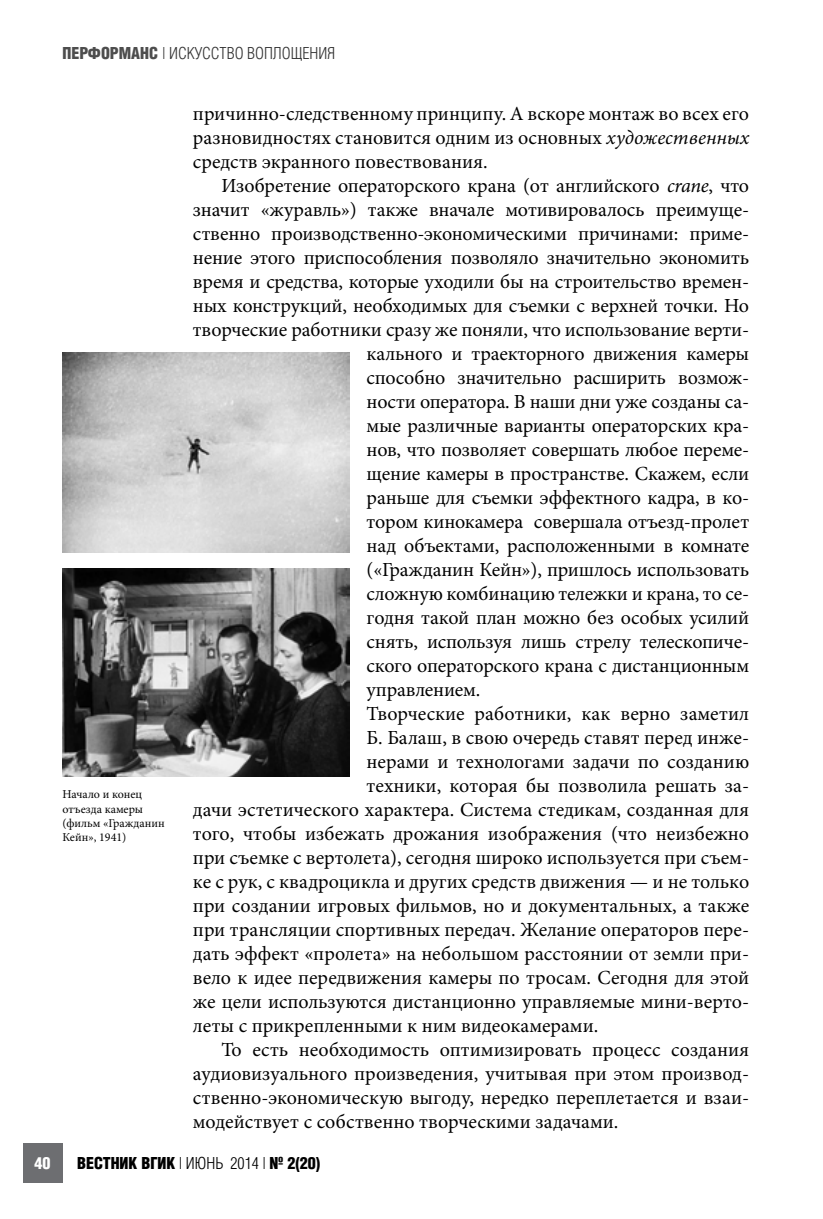
<style>
.page{position:relative;width:823px;height:1219px;background:#fff}
.page>*{position:absolute;margin:0;border:0;box-sizing:border-box;transform-origin:0 0}
.t1{font:20px/24px "Minion Pro";letter-spacing:-.005em;color:#000;text-align:justify}
.t2{font:16px "AG Letterica Cond L";color:#333}
.t3{font:700 16px "AG Letterica Cond L";color:#000}
.t4{font:700 16px "AG Letterica Cond L";color:#fff}
.t5{font:12px/14.4px "Minion Pro";color:#000}
.s1{font-weight:700;color:#4d4d4d}
.s2{font-style:italic}
.s3{font-weight:400}
</style>
<div class="page">
<div style="left:23px;top:1143px;width:39px;height:40px;background:#6d6e71"></div>
<img style="left:62px;top:353px;width:287px;height:199px">
<img style="left:62px;top:568px;width:287px;height:208px">
<p class="t2" style="left:62px;top:44px;width:274px"><span class="s1">ПЕРФОРМАНС</span> | ИСКУССТВО ВОПЛОЩЕНИЯ</p>
<p class="t4" style="left:34px;top:1153px;width:17px">40</p>
<p class="t5" style="left:62px;top:787px;width:104px">Начало и конец отъезда камеры (фильм «Гражданин<br>Кейн», 1941)</p>
<p class="t1" style="left:193px;top:102px;width:557px">причинно-следственному принципу. А вскоре монтаж во всех его разновидностях становится одним из основных <span class="s2">художественных </span>средств экранного повествования.</p>
<p class="t1" style="left:221px;top:174px;width:529px">Изобретение операторского крана (от английского <span class="s2">crane</span>, что</p>
<p class="t1" style="left:193px;top:198px;width:557px">значит «журавль») также вначале мотивировалось преимуще-</p>
<p class="t1" style="left:193px;top:222px;width:557px">ственно производственно-экономическими причинами: приме-</p>
<p class="t1" style="left:193px;top:246px;width:557px">нение этого приспособления позволяло значительно экономить</p>
<p class="t1" style="left:193px;top:270px;width:557px">время и средства, которые уходили бы на строительство времен-</p>
<p class="t1" style="left:193px;top:294px;width:557px">ных конструкций, необходимых для съемки с верхней точки. Но</p>
<p class="t1" style="left:193px;top:318px;width:557px">творческие работники сразу же поняли, что использование верти-</p>
<p class="t1" style="left:366px;top:342px;width:384px">кального и траекторного движения камеры</p>
<p class="t1" style="left:366px;top:366px;width:384px">способно значительно расширить возмож-</p>
<p class="t1" style="left:366px;top:390px;width:384px">ности оператора. В наши дни уже созданы са-</p>
<p class="t1" style="left:366px;top:414px;width:384px">мые различные варианты операторских кра-</p>
<p class="t1" style="left:366px;top:438px;width:384px">нов, что позволяет совершать любое переме-</p>
<p class="t1" style="left:366px;top:462px;width:384px">щение камеры в пространстве. Скажем, если</p>
<p class="t1" style="left:366px;top:486px;width:384px">раньше для съемки эффектного кадра, в ко-</p>
<p class="t1" style="left:366px;top:510px;width:384px">тором кинокамера совершала отъезд-пролет</p>
<p class="t1" style="left:366px;top:534px;width:384px">над объектами, расположенными в комнате</p>
<p class="t1" style="left:366px;top:558px;width:384px">(«Гражданин Кейн»), пришлось использовать</p>
<p class="t1" style="left:366px;top:582px;width:384px">сложную комбинацию тележки и крана, то се-</p>
<p class="t1" style="left:366px;top:606px;width:384px">годня такой план можно без особых усилий</p>
<p class="t1" style="left:366px;top:630px;width:384px">снять, используя лишь стрелу телескопиче-</p>
<p class="t1" style="left:366px;top:654px;width:384px">ского операторского крана с дистанционным</p>
<p class="t1" style="left:366px;top:678px;width:115px">управлением.</p>
<p class="t1" style="left:366px;top:702px;width:384px">Творческие работники, как верно заметил</p>
<p class="t1" style="left:366px;top:726px;width:384px">Б. Балаш, в свою очередь ставят перед инже-</p>
<p class="t1" style="left:366px;top:750px;width:384px">нерами и технологами задачи по созданию</p>
<p class="t1" style="left:366px;top:774px;width:384px">техники, которая бы позволила решать за-</p>
<p class="t1" style="left:193px;top:798px;width:557px">дачи эстетического характера. Система стедикам, созданная для</p>
<p class="t1" style="left:193px;top:822px;width:557px">того, чтобы избежать дрожания изображения (что неизбежно</p>
<p class="t1" style="left:193px;top:846px;width:557px">при съемке с вертолета), сегодня широко используется при съем-</p>
<p class="t1" style="left:193px;top:870px;width:557px">ке с рук, с квадроцикла и других средств движения — и не только</p>
<p class="t1" style="left:193px;top:894px;width:557px">при создании игровых фильмов, но и документальных, а также</p>
<p class="t1" style="left:193px;top:918px;width:557px">при трансляции спортивных передач. Желание операторов пере-</p>
<p class="t1" style="left:193px;top:942px;width:557px">дать эффект «пролета» на небольшом расстоянии от земли при-</p>
<p class="t1" style="left:193px;top:966px;width:557px">вело к идее передвижения камеры по тросам. Сегодня для этой</p>
<p class="t1" style="left:193px;top:990px;width:557px">же цели используются дистанционно управляемые мини-верто-</p>
<p class="t1" style="left:193px;top:1014px;width:406px">леты с прикрепленными к ним видеокамерами.</p>
<p class="t1" style="left:221px;top:1038px;width:529px">То есть необходимость оптимизировать процесс создания</p>
<p class="t1" style="left:193px;top:1062px;width:557px">аудиовизуального произведения, учитывая при этом производ-</p>
<p class="t1" style="left:193px;top:1086px;width:557px">ственно-экономическую выгоду, нередко переплетается и взаи-</p>
<p class="t1" style="left:193px;top:1110px;width:427px">модействует с собственно творческими задачами.</p>
<p class="t3" style="left:77px;top:1153px;width:244px">ВЕСТНИК ВГИК <span class="s3">| ИЮНЬ 2014 |</span> № 2(20)</p>
</div>
